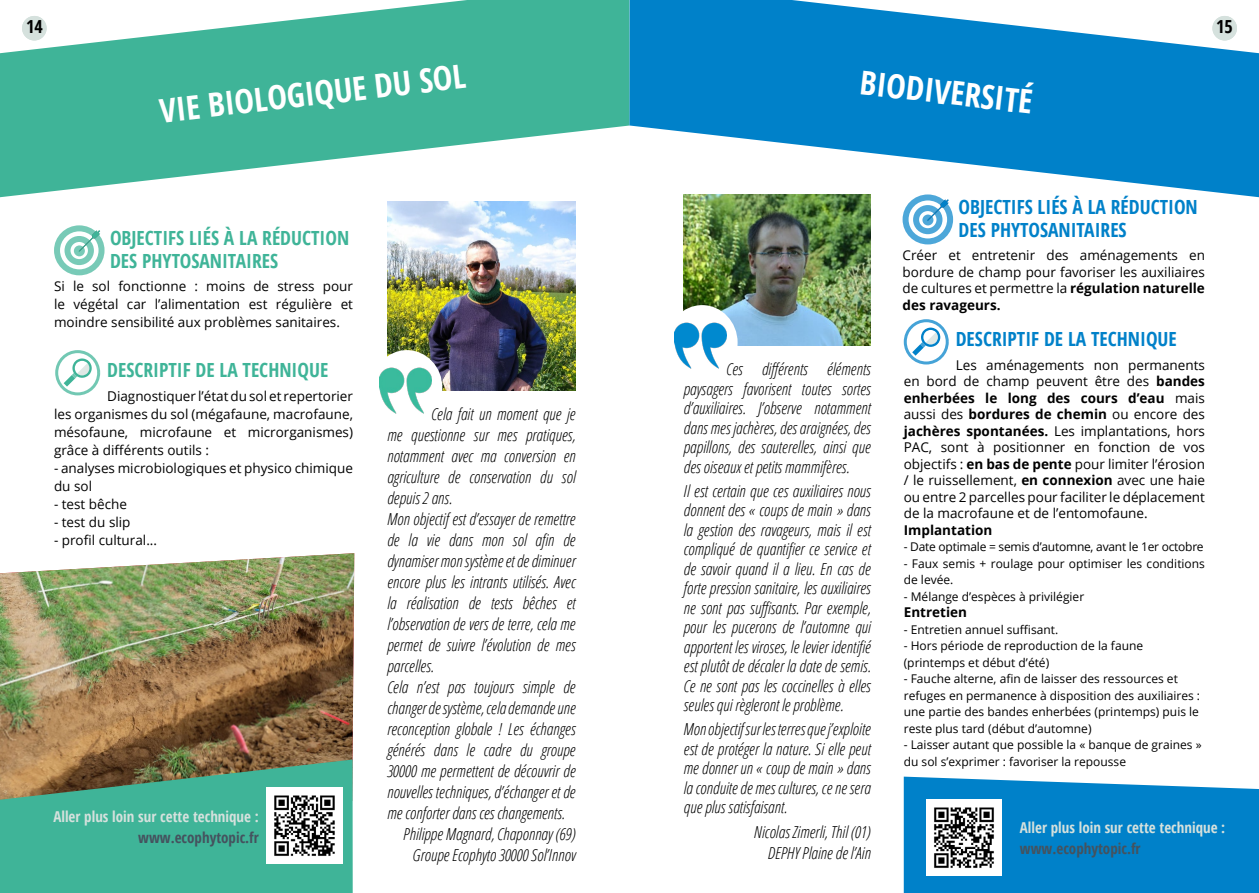
<style>
.page{position:relative;width:1259px;height:893px;background:#fff}
.page>*{position:absolute;margin:0;border:0;box-sizing:border-box;transform-origin:0 0}
.t1{font:700 condensed 33px "Open Sans";color:#fff}
.t2{font:700 condensed 19.5px/23.4px "Open Sans";color:#3fb498}
.t3{font:700 condensed 19.5px/23.4px "Open Sans";color:#0081c9}
.t4{font:700 condensed 18px "Open Sans";color:#000}
.t5{font:italic 300 16.5px/19.5px "Open Sans Condensed";color:#000;text-align:justify}
.t6{font:700 condensed 15px "Open Sans";color:#d5e1dd}
.t7{font:700 condensed 15px "Open Sans";color:#45525e}
.t8{font:13.5px/16.5px "Open Sans";color:#000;text-align:justify}
.t9{font:700 13.5px "Open Sans";color:#000}
.t10{font:12px/16.5px "Open Sans";color:#000}
.t11{font:12px "Open Sans";letter-spacing:-.02em;color:#000}
.s1{font-weight:700}
</style>
<div class="page">
<img style="left:0;top:553px;width:354px;height:206px">
<svg style="left:0;top:759px;width:353px;height:134px;background:#4ca689"></svg>
<svg style="left:0;top:0;width:629px;height:197px;fill:#3fb498"></svg>
<img style="left:387px;top:202px;width:188px;height:188px">
<div style="left:371px;top:350px;width:71px;height:75px;background:#fff;border-radius:50%"></div>
<img style="left:379px;top:367px;width:52px;height:47px">
<svg style="left:54px;top:225px;width:51px;height:51px"></svg>
<svg style="left:55px;top:350px;width:45px;height:45px"></svg>
<svg style="left:64px;top:358px;width:28px;height:29px"></svg>
<svg style="left:629px;top:0;width:630px;height:197px;fill:#0081c9"></svg>
<img style="left:683px;top:195px;width:187px;height:151px">
<div style="left:666px;top:305px;width:71px;height:75px;background:#fff;border-radius:50%"></div>
<img style="left:674px;top:322px;width:52px;height:47px">
<svg style="left:899px;top:191px;width:57px;height:54px"></svg>
<svg style="left:903px;top:319px;width:45px;height:45px"></svg>
<svg style="left:912px;top:328px;width:28px;height:28px"></svg>
<img style="left:266px;top:788px;width:76px;height:75px">
<svg style="left:903px;top:777px;width:356px;height:116px;background:#138acd"></svg>
<img style="left:926px;top:799px;width:76px;height:76px">
<p class="t4" style="left:26px;top:14px;width:18px">14</p>
<p class="t4" style="left:1216px;top:14px;width:18px">15</p>
<h1 class="t1" style="left:157px;top:89px;width:309px;rotate:-7deg">VIE BIOLOGIQUE DU SOL</h1>
<h1 class="t1" style="left:863px;top:59px;width:175px;rotate:7deg">BIODIVERSITÉ</h1>
<p class="t2" style="left:110px;top:225px;width:241px">OBJECTIFS LIÉS À LA RÉDUCTION<br>DES PHYTOSANITAIRES</p>
<p class="t8" style="left:54px;top:277px;width:300px;line-height:18px">Si le sol fonctionne : moins de stress pour le végétal car l’alimentation est régulière et moindre sensibilité aux problèmes sanitaires.</p>
<p class="t2" style="left:107px;top:357px;width:223px">DESCRIPTIF DE LA TECHNIQUE</p>
<p class="t8" style="left:54px;top:387px;width:300px;line-height:18px;text-indent:53px">Diagnostiquer l’état du sol et repertorier les organismes du sol (mégafaune, macrofaune, mésofaune, microfaune et microrganismes) grâce à différents outils :</p>
<p class="t8" style="left:54px;top:459px;width:300px;line-height:18px">- analyses microbiologiques et physico chimique du sol</p>
<p class="t8" style="left:54px;top:495px;width:75px">- test bêche</p>
<p class="t8" style="left:54px;top:513px;width:78px">- test du slip</p>
<p class="t8" style="left:54px;top:531px;width:105px">- profil cultural...</p>
<p class="t6" style="left:53px;top:806px;width:207px">Aller plus loin sur cette technique :</p>
<p class="t7" style="left:138px;top:827px;width:122px">www.ecophytopic.fr</p>
<p class="t5" style="left:431px;top:404px;width:146px">Cela fait un moment que je</p>
<p class="t5" style="left:387px;top:425px;width:190px">me questionne sur mes pratiques,</p>
<p class="t5" style="left:387px;top:446px;width:190px">notamment avec ma conversion en</p>
<p class="t5" style="left:387px;top:467px;width:190px">agriculture de conservation du sol</p>
<p class="t5" style="left:387px;top:488px;width:67px">depuis 2 ans.</p>
<p class="t5" style="left:387px;top:509px;width:190px">Mon objectif est d’essayer de remettre</p>
<p class="t5" style="left:387px;top:530px;width:190px">de la vie dans mon sol afin de</p>
<p class="t5" style="left:387px;top:551px;width:190px">dynamiser mon système et de diminuer</p>
<p class="t5" style="left:387px;top:572px;width:190px">encore plus les intrants utilisés. Avec</p>
<p class="t5" style="left:387px;top:593px;width:190px">la réalisation de tests bêches et</p>
<p class="t5" style="left:387px;top:614px;width:190px">l’observation de vers de terre, cela me</p>
<p class="t5" style="left:387px;top:635px;width:190px">permet de suivre l’évolution de mes</p>
<p class="t5" style="left:387px;top:656px;width:48px">parcelles.</p>
<p class="t5" style="left:387px;top:677px;width:190px">Cela n’est pas toujours simple de</p>
<p class="t5" style="left:387px;top:698px;width:190px">changer de système, cela demande une</p>
<p class="t5" style="left:387px;top:719px;width:190px">reconception globale ! Les échanges</p>
<p class="t5" style="left:387px;top:740px;width:190px">générés dans le cadre du groupe</p>
<p class="t5" style="left:387px;top:761px;width:190px">30000 me permettent de découvrir de</p>
<p class="t5" style="left:387px;top:782px;width:190px">nouvelles techniques, d’échanger et de</p>
<p class="t5" style="left:387px;top:803px;width:179px">me conforter dans ces changements.</p>
<p class="t5" style="left:403px;top:824px;width:174px">Philippe Magnard, Chaponnay (69)</p>
<p class="t5" style="left:412px;top:845px;width:164px">Groupe Ecophyto 30000 Sol’Innov</p>
<p class="t5" style="left:683px;top:359px;width:189px;text-indent:43px">Ces différents éléments paysagers favorisent toutes sortes d’auxiliaires. J’observe notamment dans mes jachères, des araignées, des papillons, des sauterelles, ainsi que des oiseaux et petits mammifères.</p>
<p class="t5" style="left:683px;top:480px;width:189px">Il est certain que ces auxiliaires nous donnent des « coups de main » dans la gestion des ravageurs, mais il est compliqué de quantifier ce service et de savoir quand il a lieu. En cas de forte pression sanitaire, les auxiliaires ne sont pas suffisants. Par exemple, pour les pucerons de l’automne qui apportent les viroses, le levier identifié est plutôt de décaler la date de semis.<br>Ce ne sont pas les coccinelles à elles seules qui règleront le problème.</p>
<p class="t5" style="left:683px;top:719px;width:189px">Mon objectif sur les terres que j’exploite est de protéger la nature. Si elle peut me donner un « coup de main » dans la conduite de mes cultures, ce ne sera que plus satisfaisant.</p>
<p class="t5" style="left:754px;top:821px;width:118px;line-height:21px;text-align:right">Nicolas Zimerli, Thil (01)<br>DEPHY Plaine de l’Ain</p>
<p class="t3" style="left:958px;top:194px;width:241px">OBJECTIFS LIÉS À LA RÉDUCTION<br>DES PHYTOSANITAIRES</p>
<p class="t8" style="left:902px;top:247px;width:304px">Créer et entretenir des aménagements en bordure de champ pour favoriser les auxiliaires de cultures et permettre la <span class="s1">régulation naturelle des ravageurs.</span></p>
<p class="t3" style="left:955px;top:327px;width:223px">DESCRIPTIF DE LA TECHNIQUE</p>
<p class="t8" style="left:903px;top:356px;width:303px;text-indent:52px">Les aménagements non permanents en bord de champ peuvent être des <span class="s1">bandes enherbées le long des cours d’eau</span> mais aussi des <span class="s1">bordures de chemin</span> ou encore des <span class="s1">jachères spontanées.</span> Les implantations, hors PAC, sont à positionner en fonction de vos objectifs : <span class="s1">en bas de pente</span> pour limiter l’érosion / le ruissellement, <span class="s1">en connexion</span> avec une haie ou entre 2 parcelles pour faciliter le déplacement de la macrofaune et de l’entomofaune.</p>
<p class="t9" style="left:903px;top:520px;width:90px">Implantation</p>
<p class="t11" style="left:903px;top:539px;width:301px">- Date optimale = semis d’automne, avant le 1er octobre</p>
<p class="t10" style="left:903px;top:555px;width:303px">- Faux semis + roulage pour optimiser les conditions de levée.</p>
<p class="t10" style="left:903px;top:588px;width:182px">- Mélange d’espèces à privilégier</p>
<p class="t9" style="left:903px;top:603px;width:65px">Entretien</p>
<p class="t10" style="left:903px;top:621px;width:156px">- Entretien annuel suffisant.</p>
<p class="t10" style="left:903px;top:637px;width:241px">- Hors période de reproduction de la faune (printemps et début d’été)</p>
<p class="t10" style="left:903px;top:670px;width:298px">- Fauche alterne, afin de laisser des ressources et refuges en permanence à disposition des auxiliaires : une partie des bandes enherbées (printemps) puis le reste plus tard (début d’automne)</p>
<p class="t10" style="left:903px;top:736px;width:299px">- Laisser autant que possible la « banque de graines » du sol s’exprimer : favoriser la repousse</p>
<p class="t6" style="left:1020px;top:817px;width:207px">Aller plus loin sur cette technique :</p>
<p class="t7" style="left:1020px;top:838px;width:122px">www.ecophytopic.fr</p>
</div>
